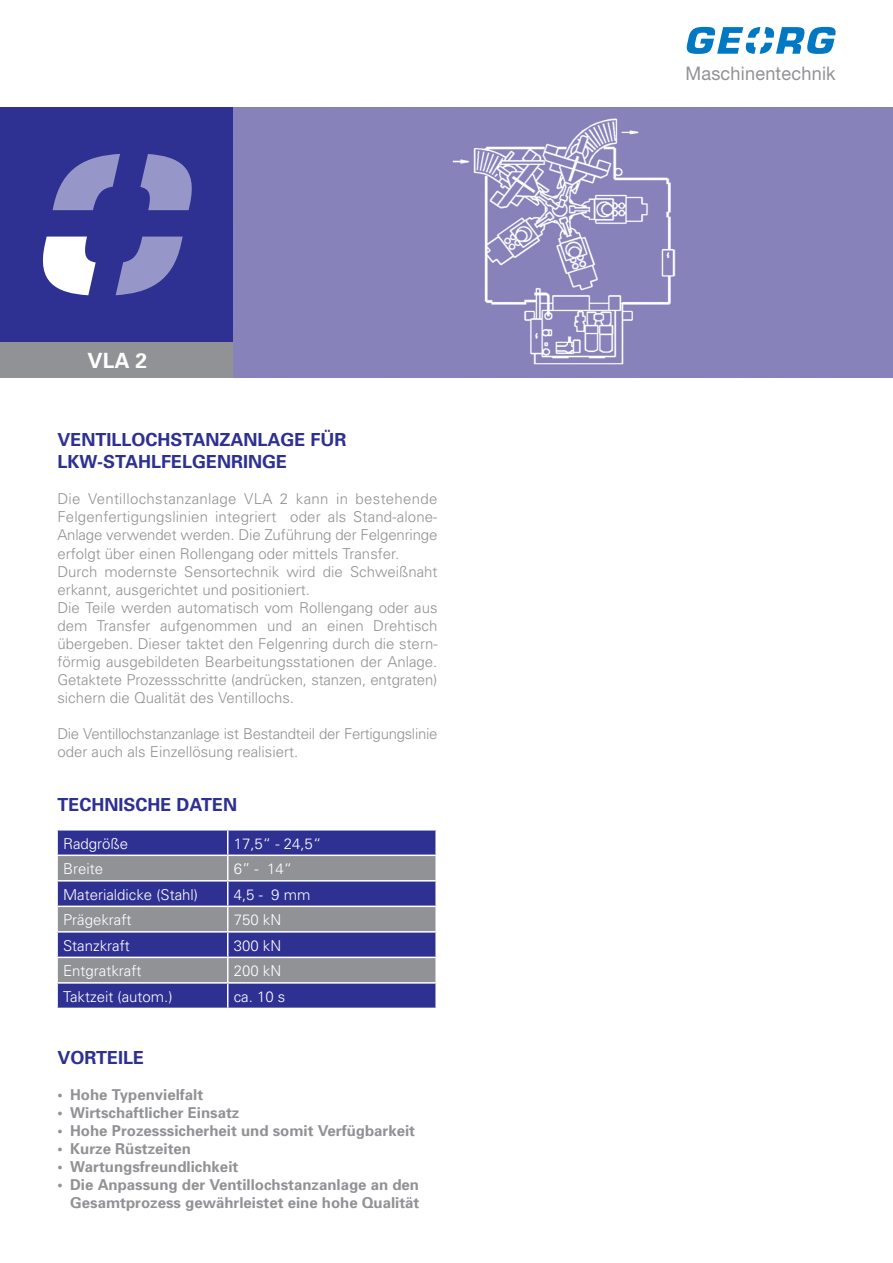
<style>
.page{position:relative;width:893px;height:1263px;background:#fff}
.page>*{position:absolute;margin:0;border:0;box-sizing:border-box;transform-origin:0 0}
.t1{font:700 21px "Univers";color:#fff}
.t2{font:18.75px "Helvetica Neue";letter-spacing:.015em;color:#919295;scale:.96 1}
.t3{font:700 18px/21.6px "Univers";color:#2e3092}
.t4{font:300 15px/18px "Univers";color:#919295}
.t5{font:700 15px "Univers";color:#919295}
.t6{font:300 15px "Univers";color:#fff}
.t7{font:300 15px/18px "Univers";letter-spacing:-.02em;color:#919295}
</style>
<div class="page">
<svg style="left:686px;top:27px;width:150px;height:27px"></svg>
<div style="left:0;top:342px;width:235px;height:36px;background:#919295"></div>
<div style="left:0;top:107px;width:235px;height:235px;background:#2e3092"></div>
<svg style="left:53px;top:154px;width:67px;height:56px"></svg>
<svg style="left:140px;top:154px;width:52px;height:56px"></svg>
<svg style="left:42px;top:237px;width:54px;height:58px"></svg>
<svg style="left:116px;top:237px;width:67px;height:58px"></svg>
<div style="left:58px;top:830px;width:377px;height:178px;background:#2e3092"></div>
<svg style="left:58px;top:856px;width:377px;height:126px;background:#6c6d95"></svg>
<hr style="left:56px;top:854px;width:172px;height:2px;background:#fff">
<hr style="left:228px;top:854px;width:209px;height:2px;background:#fff">
<hr style="left:56px;top:880px;width:172px;height:1px;background:#fff">
<hr style="left:228px;top:880px;width:209px;height:1px;background:#fff">
<hr style="left:56px;top:905px;width:172px;height:2px;background:#fff">
<hr style="left:228px;top:905px;width:209px;height:2px;background:#fff">
<hr style="left:56px;top:931px;width:172px;height:1px;background:#fff">
<hr style="left:228px;top:931px;width:209px;height:1px;background:#fff">
<hr style="left:56px;top:957px;width:172px;height:1px;background:#fff">
<hr style="left:228px;top:957px;width:209px;height:1px;background:#fff">
<hr style="left:56px;top:982px;width:172px;height:2px;background:#fff">
<hr style="left:228px;top:982px;width:209px;height:2px;background:#fff">
<svg style="left:227px;top:830px;width:1px;height:178px"></svg>
<img style="left:234px;top:107px;width:659px;height:271px">
<h1 class="t1" style="left:88px;top:348px;width:61px">VLA 2</h1>
<p class="t3" style="left:57px;top:429px;width:291px">VENTILLOCHSTANZANLAGE FÜR<br>LKW-STAHLFELGENRINGE</p>
<p class="t4" style="left:57px;top:490px;width:382px">Die Ventillochstanzanlage VLA 2 kann in bestehende Felgenfertigungslinien integriert oder als Stand-alone-Anlage verwendet werden. Die Zuführung der Felgenringe erfolgt über einen Rollengang oder mittels Transfer.<br>Durch modernste Sensortechnik wird die Schweißnaht erkannt, ausgerichtet und positioniert.<br>Die Teile werden automatisch vom Rollengang oder aus dem Transfer aufgenommen und an einen Drehtisch übergeben. Dieser taktet den Felgenring durch die stern&shy;förmig ausgebildeten Bearbeitungsstationen der Anlage.<br>Getaktete Prozessschritte (andrücken, stanzen, entgraten) sichern die Qualität des Ventillochs.</p>
<p class="t7" style="left:57px;top:725px;width:382px">Die Ventillochstanzanlage ist Bestandteil der Fertigungslinie oder auch als Einzellösung realisiert.</p>
<p class="t3" style="left:57px;top:794px;width:181px">TECHNISCHE DATEN</p>
<p class="t6" style="left:63px;top:834px;width:67px">Radgröße</p>
<p class="t6" style="left:234px;top:834px;width:89px">17,5“ - 24,5“</p>
<p class="t6" style="left:63px;top:860px;width:42px">Breite</p>
<p class="t6" style="left:234px;top:860px;width:60px">6” - 14“</p>
<p class="t6" style="left:63px;top:885px;width:136px">Materialdicke (Stahl)</p>
<p class="t6" style="left:234px;top:885px;width:78px">4,5 - 9 mm</p>
<p class="t6" style="left:63px;top:911px;width:70px">Prägekraft</p>
<p class="t6" style="left:234px;top:911px;width:49px">750 kN</p>
<p class="t6" style="left:63px;top:936px;width:68px">Stanzkraft</p>
<p class="t6" style="left:234px;top:936px;width:49px">300 kN</p>
<p class="t6" style="left:63px;top:962px;width:80px">Entgratkraft</p>
<p class="t6" style="left:234px;top:962px;width:49px">200 kN</p>
<p class="t6" style="left:63px;top:987px;width:111px">Taktzeit (autom.)</p>
<p class="t6" style="left:234px;top:987px;width:53px">ca. 10 s</p>
<p class="t3" style="left:57px;top:1047px;width:88px">VORTEILE</p>
<p class="t5" style="left:57px;top:1086px;width:147px">• Hohe Typenvielfalt</p>
<p class="t5" style="left:57px;top:1104px;width:184px">• Wirtschaftlicher Einsatz</p>
<p class="t5" style="left:57px;top:1122px;width:359px">• Hohe Prozesssicherheit und somit Verfügbarkeit</p>
<p class="t5" style="left:57px;top:1140px;width:135px">• Kurze Rüstzeiten</p>
<p class="t5" style="left:57px;top:1158px;width:182px">• Wartungsfreundlichkeit</p>
<p class="t5" style="left:57px;top:1176px;width:363px">• Die Anpassung der Ventillochstanzanlage an den</p>
<p class="t5" style="left:57px;top:1194px;width:364px">• Gesamtprozess gewährleistet eine hohe Qualität</p>
<p class="t2" style="left:685px;top:62px;width:158px">Maschinentechnik</p>
</div>
